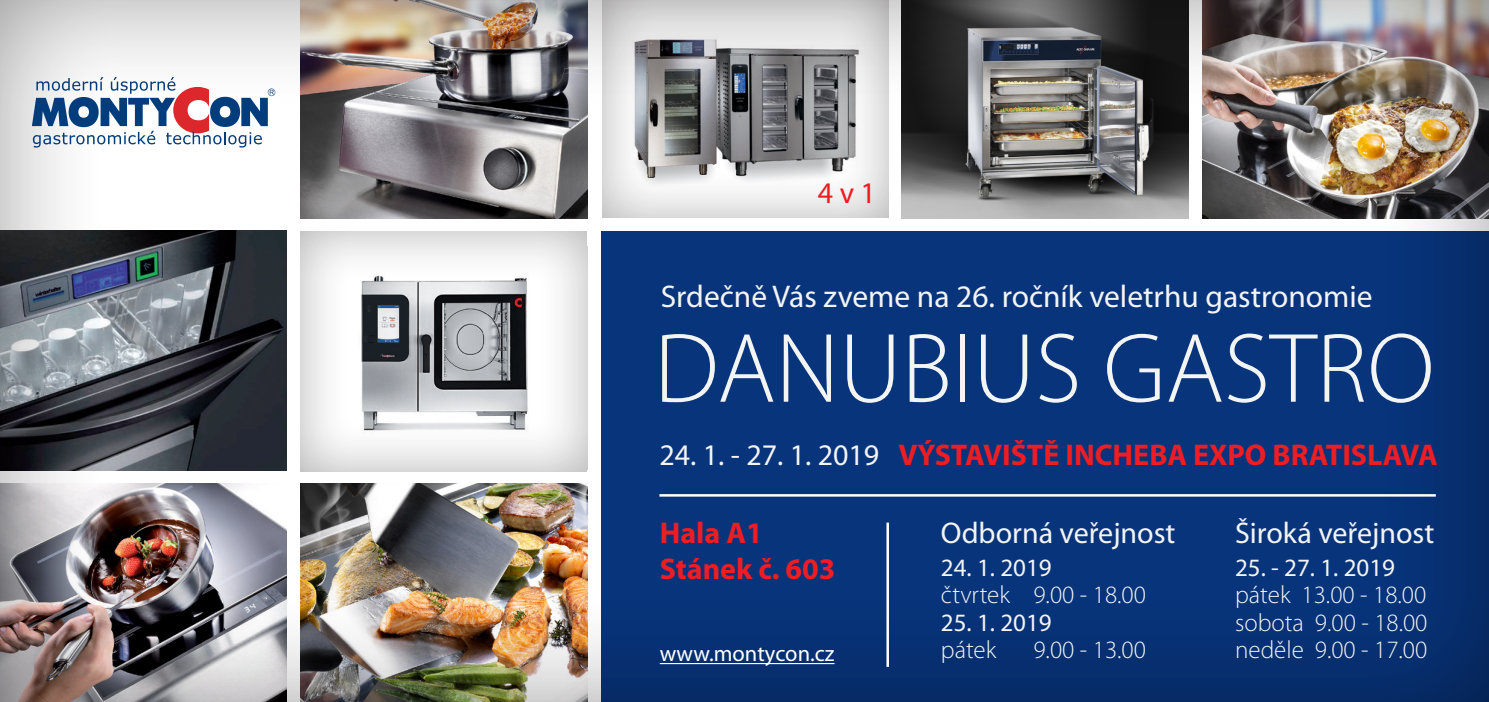
<style>
.page{position:relative;width:1489px;height:702px;background:#fff}
.page>*{position:absolute;margin:0;border:0;box-sizing:border-box;transform-origin:0 0}
.t1{font:300 99.5px "Myriad Pro";color:#f3f4f4}
.t2{font:31.5px "Myriad Pro";color:#f3f4f4}
.t3{font:700 30px/36px "Myriad Pro";color:#ee1d23}
.t4{font:30px "Myriad Pro";color:#f3f4f4}
.t5{font:30px "Myriad Pro";color:#ee1d23}
.t6{font:300 25px/27.5px "Myriad Pro";color:#f3f4f4;text-align:justify}
.t7{font:25px "Myriad Pro";color:#f3f4f4}
.t8{font:22.5px "Myriad Pro";color:#fff}
.s1{font-weight:400;color:#f3f4f4}
</style>
<div class="page">
<div style="left:0;top:0;width:1488px;height:702px;background:#231f20;opacity:.6"></div>
<svg style="left:32px;top:77px;width:243px;height:70px"></svg>
<img style="left:300px;top:0;width:287px;height:218px">
<img style="left:901px;top:0;width:287px;height:218px">
<img style="left:1202px;top:0;width:286px;height:218px">
<img style="left:0;top:231px;width:286px;height:239px">
<img style="left:0;top:483px;width:286px;height:219px">
<img style="left:300px;top:483px;width:287px;height:219px">
<div style="left:300px;top:231px;width:287px;height:240px;background:#231f20;opacity:.35"></div>
<div style="left:601px;top:231px;width:887px;height:471px;background:#08347b"></div>
<hr style="left:659px;top:663px;width:175px;height:1px;background:#fff">
<hr style="left:659px;top:494px;width:776px;height:2px;background:#fff">
<hr style="left:886px;top:522px;width:2px;height:144px;background:#fff">
<div style="left:602px;top:0;width:287px;height:218px;background:#231f20;opacity:.35"></div>
<img style="left:601px;top:0;width:287px;height:187px">
<p class="t5" style="left:818px;top:176px;width:59px">4 v 1</p>
<p class="t2" style="left:660px;top:279px;width:713px">Srdečně Vás zveme na 26. ročník veletrhu gastronomie</p>
<h1 class="t1" style="left:654px;top:314px;width:781px">DANUBIUS GASTRO</h1>
<p class="t3" style="left:659px;top:437px;width:779px"><span class="s1">24. 1. - 27. 1. 2019</span> VÝSTAVIŠTĚ INCHEBA EXPO BRATISLAVA</p>
<p class="t3" style="left:659px;top:515px;width:177px">Hala A1<br>Stánek č. 603</p>
<p class="t8" style="left:659px;top:641px;width:176px">www.montycon.cz</p>
<p class="t4" style="left:940px;top:517px;width:236px">Odborná veřejnost</p>
<p class="t7" style="left:940px;top:553px;width:112px">24. 1. 2019</p>
<p class="t6" style="left:940px;top:581px;width:206px">čtvrtek 9.00 - 18.00</p>
<p class="t7" style="left:940px;top:608px;width:112px">25. 1. 2019</p>
<p class="t6" style="left:940px;top:636px;width:57px">pátek</p>
<p class="t6" style="left:1033px;top:636px;width:114px">9.00 - 13.00</p>
<p class="t4" style="left:1234px;top:517px;width:201px">Široká veřejnost</p>
<p class="t7" style="left:1234px;top:553px;width:161px">25. - 27. 1. 2019</p>
<p class="t6" style="left:1234px;top:581px;width:194px">pátek 13.00 - 18.00 sobota 9.00 - 18.00 neděle 9.00 - 17.00</p>
</div>
